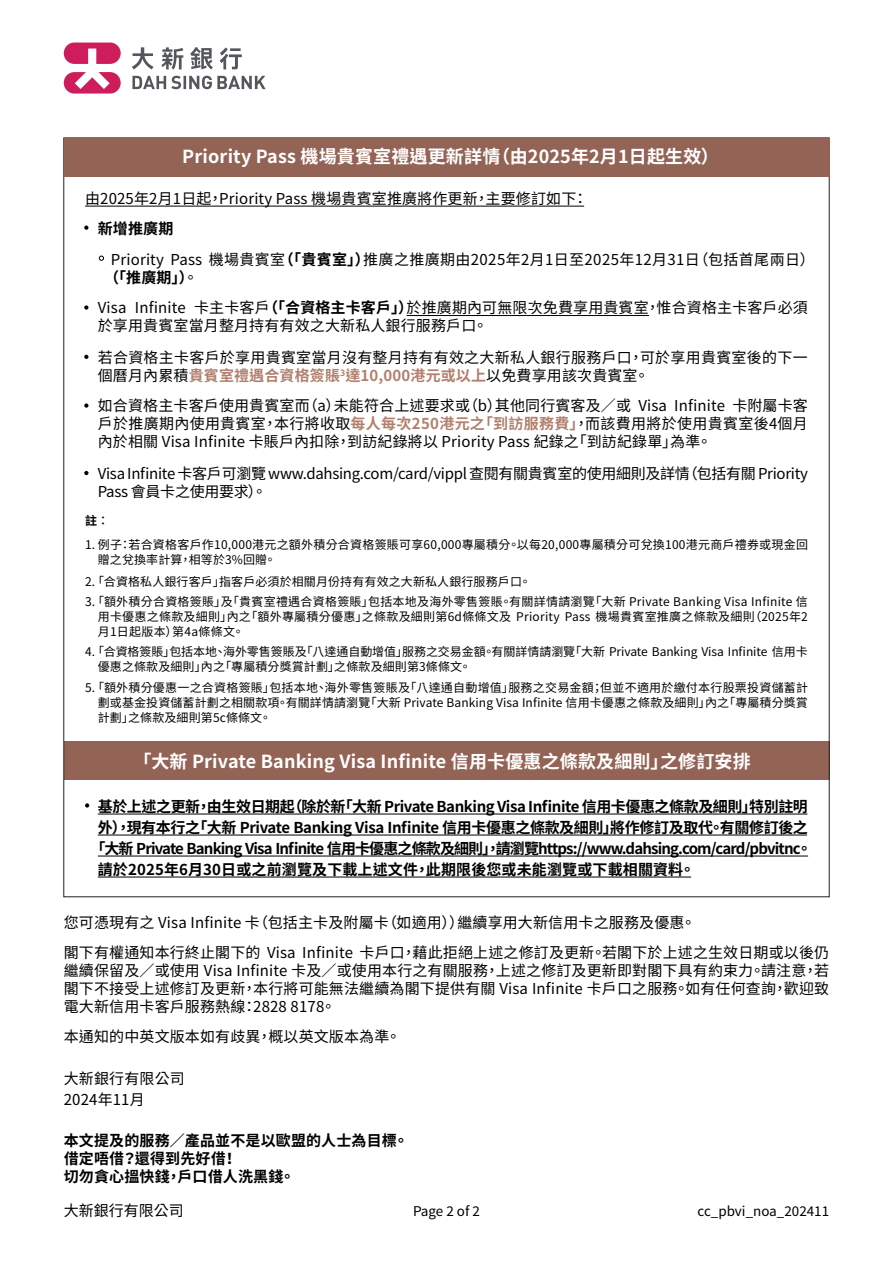
<style>
.page{position:relative;width:893px;height:1263px;background:#fff}
.page>*{position:absolute;margin:0;border:0;box-sizing:border-box;transform-origin:0 0}
.t1{font:700 18px "Noto Sans CJ Ktc";letter-spacing:.01em;color:#fff}
.t2{font:15px/18px "Noto Sans CJ Ktc";letter-spacing:.01em;color:#000}
.t3{font:700 15px "Noto Sans CJ Ktc";letter-spacing:-.025em;color:#000}
.t4{font:700 15px/18px "Noto Sans CJ Ktc";letter-spacing:.01em;color:#000}
.t5{font:15px/18px "Noto Sans CJ Ktc";letter-spacing:-.02em;color:#000}
.t6{font:700 15px "Noto Sans CJ Ktc";letter-spacing:-.055em;color:#000}
.t7{font:15px "Source Sans Pro";color:#000}
.t8{font:12px/15px "Noto Sans CJ Ktc";letter-spacing:.02em;color:#000}
.t9{font:12px/15px "Noto Sans CJ Ktc";letter-spacing:-.005em;color:#000}
.t10{font:700 12px "Noto Sans CJ Ktc";color:#000}
.s1{font-weight:700}
.s2{font-weight:400}
.s3{font-weight:700;color:#b1806e}
</style>
<div class="page">
<div style="left:64px;top:742px;width:765px;height:38px;background:#936456"></div>
<svg style="left:85px;top:803px;width:4px;height:5px"></svg>
<div style="left:64px;top:138px;width:765px;height:38px;background:#936456"></div>
<svg style="left:84px;top:226px;width:5px;height:4px"></svg>
<svg style="left:99px;top:256px;width:5px;height:5px"></svg>
<hr style="left:85px;top:206px;width:499px;height:1px;background:#000">
<svg style="left:64px;top:43px;width:57px;height:51px"></svg>
<svg style="left:132px;top:47px;width:134px;height:42px"></svg>
<hr style="left:98px;top:814px;width:710px;height:1px;background:#000">
<hr style="left:98px;top:835px;width:709px;height:1px;background:#000">
<hr style="left:98px;top:856px;width:710px;height:1px;background:#000">
<hr style="left:98px;top:877px;width:593px;height:1px;background:#000">
<svg style="left:84px;top:305px;width:5px;height:5px"></svg>
<hr style="left:407px;top:315px;width:242px;height:1px;background:#000">
<svg style="left:84px;top:355px;width:5px;height:4px"></svg>
<svg style="left:84px;top:403px;width:5px;height:5px"></svg>
<svg style="left:84px;top:471px;width:5px;height:4px"></svg>
<p class="t1" style="left:182px;top:146px;width:538px">Priority Pass 機場貴賓室禮遇更新詳情（由2025年2月1日起生效）</p>
<p class="t2" style="left:85px;top:190px;width:504px">由2025年2月1日起，Priority Pass 機場貴賓室推廣將作更新，主要修訂如下：</p>
<p class="t2" style="left:111px;top:214px;width:705px;line-height:30.2px;text-indent:-13px"><span class="s1">新增推廣期<br></span>Priority Pass 機場貴賓室<span class="s1">（「貴賓室」）</span>推廣之推廣期由2025年2月1日至2025年12月31日（包括首尾兩日）</p>
<p class="t3" style="left:104px;top:269px;width:96px">（「推廣期」）<span class="s2">。</span></p>
<p class="t2" style="left:98px;top:299px;width:712px">Visa Infinite 卡主卡客戶<span class="s1">（「合資格主卡客戶」）</span>於推廣期內可無限次免費享用貴賓室，惟合資格主卡客戶必須於享用貴賓室當月整月持有有效之大新私人銀行服務戶口。</p>
<p class="t2" style="left:98px;top:348px;width:711px">若合資格主卡客戶於享用貴賓室當月沒有整月持有有效之大新私人銀行服務戶口，可於享用貴賓室後的下一個曆月內累積<span class="s3">貴賓室禮遇合資格簽賬</span><sup>3</sup><span class="s3">達10,000港元或以上</span>以免費享用該次貴賓室。</p>
<p class="t2" style="left:98px;top:397px;width:712px;text-align:justify">如合資格主卡客戶使用貴賓室而（a）未能符合上述要求或（b）其他同行賓客及／或 Visa Infinite 卡附屬卡客戶於推廣期內使用貴賓室，本行將收取<span class="s3">每人每次250港元之「到訪服務費」</span>，而該費用將於使用貴賓室後4個月內於相關 Visa Infinite 卡賬戶內扣除，到訪紀錄將以 Priority Pass 紀錄之「到訪紀錄單」為準。</p>
<p class="t5" style="left:98px;top:465px;width:712px">Visa Infinite 卡客戶可瀏覽 www.dahsing.com/card/vippl 查閱有關貴賓室的使用細則及詳情（包括有關 Priority<br>Pass 會員卡之使用要求）。</p>
<p class="t10" style="left:85px;top:514px;width:26px">註︰</p>
<p class="t8" style="left:98px;top:538px;width:712px;text-indent:-13px">1. 例子：若合資格客戶作10,000港元之額外積分合資格簽賬可享60,000專屬積分。以每20,000專屬積分可兌換100港元商戶禮券或現金回贈之兌換率計算，相等於3%回贈。</p>
<p class="t8" style="left:85px;top:571px;width:724px;line-height:20.5px">2.「合資格私人銀行客戶」指客戶必須於相關月份持有有效之大新私人銀行服務戶口。<br>3.「額外積分合資格簽賬」及「貴賓室禮遇合資格簽賬」包括本地及海外零售簽賬。有關詳情請瀏覽「大新 Private Banking Visa Infinite 信</p>
<p class="t8" style="left:98px;top:610px;width:712px">用卡優惠之條款及細則」內之「額外專屬積分優惠」之條款及細則第6d條條文及 Priority Pass 機場貴賓室推廣之條款及細則（2025年2月1日起版本）第4a條條文。</p>
<p class="t9" style="left:98px;top:645px;width:712px;text-indent:-13px">4.「合資格簽賬」包括本地、海外零售簽賬及「八達通自動增值」服務之交易金額。有關詳情請瀏覽「大新 Private Banking Visa Infinite 信用卡優惠之條款及細則」內之「專屬積分獎賞計劃」之條款及細則第3條條文。</p>
<p class="t8" style="left:98px;top:681px;width:712px;text-align:justify;text-indent:-13px">5.「額外積分優惠一之合資格簽賬」包括本地、海外零售簽賬及「八達通自動增值」服務之交易金額；但並不適用於繳付本行股票投資儲蓄計劃或基金投資儲蓄計劃之相關款項。有關詳情請瀏覽「大新 Private Banking Visa Infinite 信用卡優惠之條款及細則」內之「專屬積分獎賞計劃」之條款及細則第5c條條文。</p>
<p class="t1" style="left:134px;top:751px;width:619px">「大新 Private Banking Visa Infinite 信用卡優惠之條款及細則」之修訂安排</p>
<p class="t3" style="left:98px;top:798px;width:712px">基於上述之更新，由生效日期起（除於新「大新 Private Banking Visa Infinite 信用卡優惠之條款及細則」特別註明</p>
<p class="t3" style="left:98px;top:819px;width:712px">外），現有本行之「大新 Private Banking Visa Infinite 信用卡優惠之條款及細則」將作修訂及取代。有關修訂後之</p>
<p class="t6" style="left:91px;top:840px;width:723px">「大新 Private Banking Visa Infinite 信用卡優惠之條款及細則」，請瀏覽https://www.dahsing.com/card/pbvitnc。</p>
<p class="t4" style="left:98px;top:861px;width:598px">請於2025年6月30日或之前瀏覽及下載上述文件，此期限後您或未能瀏覽或下載相關資料。</p>
<p class="t2" style="left:64px;top:908px;width:767px;line-height:30px">您可憑現有之 Visa Infinite 卡（包括主卡及附屬卡（如適用））繼續享用大新信用卡之服務及優惠。<br>閣下有權通知本行終止閣下的 Visa Infinite 卡戶口，藉此拒絕上述之修訂及更新。若閣下於上述之生效日期或以後仍</p>
<p class="t2" style="left:64px;top:962px;width:767px;text-align:justify">繼續保留及／或使用 Visa Infinite 卡及／或使用本行之有關服務，上述之修訂及更新即對閣下具有約束力。請注意，若閣下不接受上述修訂及更新，本行將可能無法繼續為閣下提供有關 Visa Infinite 卡戶口之服務。如有任何查詢，歡迎致電大新信用卡客戶服務熱線：2828 8178。</p>
<p class="t2" style="left:64px;top:1028px;width:339px">本通知的中英文版本如有歧異，概以英文版本為準。</p>
<p class="t2" style="left:64px;top:1068px;width:123px;line-height:21px">大新銀行有限公司<br>2024年11月</p>
<p class="t4" style="left:64px;top:1131px;width:346px">本文提及的服務／產品並不是以歐盟的人士為目標。借定唔借？還得到先好借！<br>切勿貪心搵快錢，戶口借人洗黑錢。</p>
<p class="t2" style="left:64px;top:1202px;width:121px">大新銀行有限公司</p>
<p class="t7" style="left:413px;top:1201px;width:68px">Page 2 of 2</p>
<p class="t7" style="left:698px;top:1201px;width:133px">cc_pbvi_noa_202411</p>
</div>
